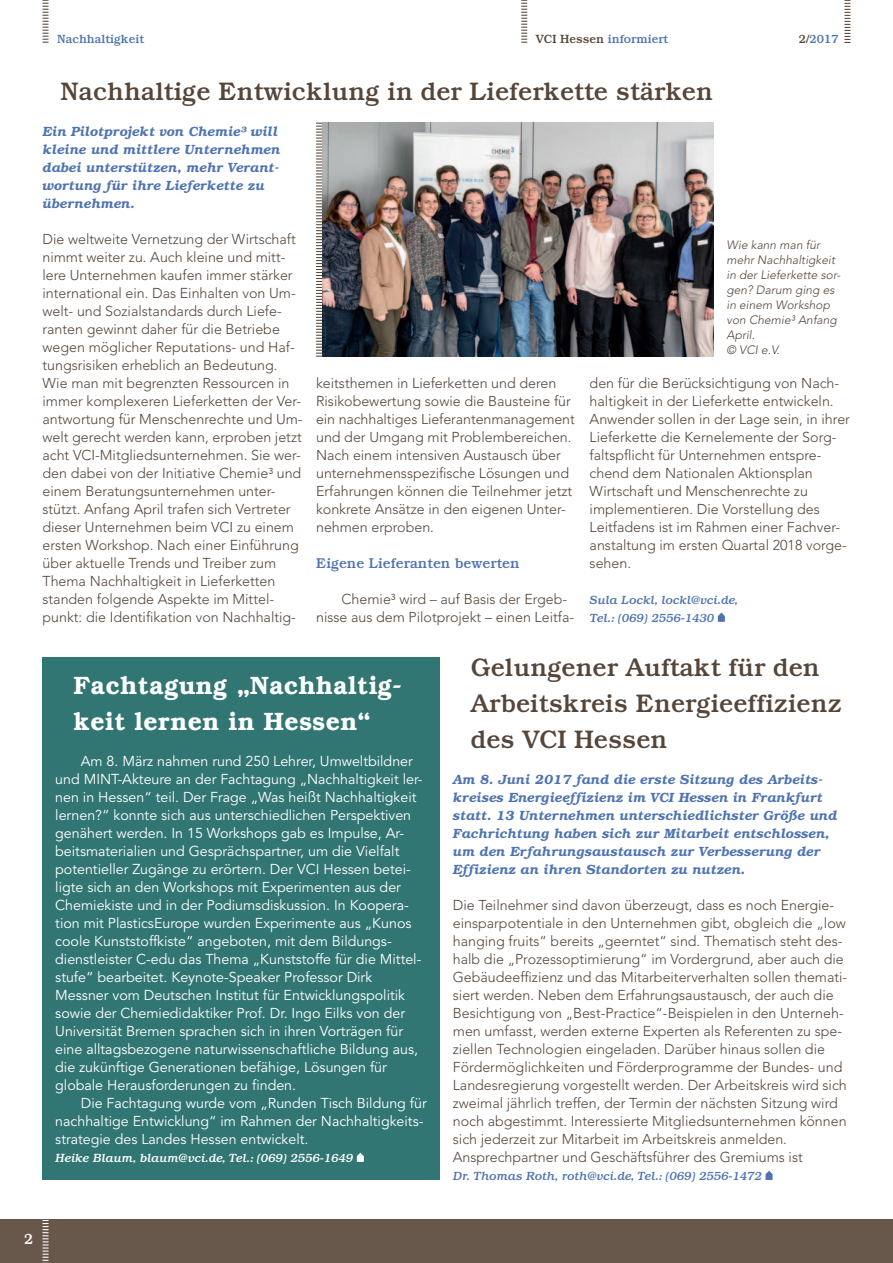
<style>
.page{position:relative;width:893px;height:1263px;background:#fff}
.page>*{position:absolute;margin:0;border:0;box-sizing:border-box;transform-origin:0 0}
.t1{font:500 25.5px/36px "Bookman";color:#564539}
.t2{font:600 25.5px/36px "Bookman";color:#fff}
.t3{font:500 15px "Bookman";color:#fff}
.t4{font:300 14.25px/18px "Avenir";color:#564539}
.t5{font:14.25px/18px "Avenir";color:#fff}
.t6{font:500 14.25px "Bookman";color:#4e73b2}
.t7{font:italic 600 13.5px/18px "Bookman";color:#4e73b2}
.t8{font:300 12px/15px "Avenir";letter-spacing:.005em;color:#564539}
.t9{font:italic 500 12px/18px "Bookman";color:#4e73b2}
.t10{font:italic 500 12px "Bookman";color:#fff}
.t11{font:500 12px "Bookman";color:#4e73b2}
.s1{color:#564539}
</style>
<div class="page">
<svg style="left:844px;top:0;width:6px;height:43px"></svg>
<svg style="left:43px;top:0;width:6px;height:43px"></svg>
<svg style="left:521px;top:0;width:6px;height:43px"></svg>
<div style="left:0;top:1220px;width:893px;height:43px;background:#68574b"></div>
<svg style="left:43px;top:1220px;width:6px;height:43px"></svg>
<svg style="left:718px;top:613px;width:7px;height:9px"></svg>
<svg style="left:765px;top:1171px;width:8px;height:9px"></svg>
<img style="left:322px;top:123px;width:392px;height:234px">
<svg style="left:316px;top:123px;width:6px;height:234px"></svg>
<div style="left:43px;top:658px;width:397px;height:522px;background:#327674"></div>
<svg style="left:357px;top:1153px;width:7px;height:9px"></svg>
<p class="t11" style="left:57px;top:34px;width:88px">Nachhaltigkeit</p>
<p class="t11" style="left:536px;top:34px;width:134px"><span class="s1">VCI Hessen</span> informiert</p>
<p class="t11" style="left:799px;top:34px;width:41px"><span class="s1">2/</span>2017</p>
<h1 class="t1" style="left:61px;top:76px;width:654px">Nachhaltige Entwicklung in der Lieferkette stärken</h1>
<p class="t7" style="left:43px;top:123px;width:239px">Ein Pilotprojekt von Chemie³ will kleine und mittlere Unternehmen dabei unterstützen, mehr Verant&shy;wortung für ihre Lieferkette zu übernehmen.</p>
<p class="t4" style="left:43px;top:231px;width:262px">Die weltweite Vernetzung der Wirtschaft nimmt weiter zu. Auch kleine und mitt&shy;lere Unternehmen kaufen immer stärker international ein. Das Einhalten von Um&shy;welt- und Sozialstandards durch Liefe - ranten gewinnt daher für die Betriebe wegen möglicher Reputations- und Haf&shy;tungsrisiken erheblich an Bedeutung.<br>Wie man mit begrenzten Ressourcen in immer komplexeren Lieferketten der Ver&shy;antwortung für Menschenrechte und Um&shy;welt gerecht werden kann, erproben jetzt acht VCI-Mitgliedsunternehmen. Sie wer&shy;den dabei von der Initiative Chemie³ und einem Beratungsunternehmen unter&shy;stützt. Anfang April trafen sich Vertreter dieser Unternehmen beim VCI zu einem ersten Workshop. Nach einer Einführung über aktuelle Trends und Treiber zum Thema Nachhaltigkeit in Lieferketten standen folgende Aspekte im Mittel&shy;punkt: die Identifikation von Nachhaltig-</p>
<p class="t8" style="left:726px;top:239px;width:117px">Wie kann man für mehr Nachhaltigkeit in der Lieferkette sor&shy;gen? Darum ging es in einem Workshop von Chemie³ Anfang<br>April.<br>© VCI e.V.</p>
<p class="t4" style="left:316px;top:375px;width:260px">keitsthemen in Lieferketten und deren Risikobewertung sowie die Bausteine für ein nachhaltiges Lieferantenmanagement und der Umgang mit Prob lem berei chen.<br>Nach einem intensiven Austausch über unternehmensspezifische Lösungen und Erfahrungen können die Teilnehmer jetzt konkrete Ansätze in den eigenen Unter&shy;nehmen erproben.</p>
<p class="t6" style="left:316px;top:558px;width:205px">Eigene Lieferanten bewerten</p>
<p class="t4" style="left:316px;top:591px;width:260px;text-indent:26px">Chemie³ wird – auf Basis der Ergeb&shy;nisse aus dem Pilotprojekt – einen Leitfa-</p>
<p class="t4" style="left:590px;top:375px;width:262px">den für die Berücksichtigung von Nach&shy;haltigkeit in der Lieferkette entwickeln.<br>Anwender sollen in der Lage sein, in ihrer Lieferkette die Kernelemente der Sorg&shy;faltspflicht für Unternehmen entspre&shy;chend dem Nationalen Aktionsplan Wirtschaft und Menschenrechte zu implementieren. Die Vorstellung des<br>Leit fadens ist im Rahmen einer Fachver&shy;anstaltung im ersten Quartal 2018 vorge&shy;sehen.</p>
<p class="t9" style="left:590px;top:592px;width:150px">Sula Lockl, lockl@vci.de,<br>Tel.: (069) 2556-1430</p>
<h1 class="t1" style="left:471px;top:652px;width:372px">Gelungener Auftakt für den<br>Arbeitskreis Energieeffizienz des VCI Hessen</h1>
<p class="t7" style="left:453px;top:771px;width:386px">Am 8. Juni 2017 fand die erste Sitzung des Arbeits&shy;kreises Energieeffizienz im VCI Hessen in Frankfurt statt. 13 Unternehmen unterschiedlichster Größe und Fachrichtung haben sich zur Mitarbeit entschlossen, um den Erfahrungsaustausch zur Verbesserung der Effizienz an ihren Standorten zu nutzen.</p>
<p class="t4" style="left:453px;top:897px;width:396px">Die Teilnehmer sind davon überzeugt, dass es noch Energie&shy;einsparpotentiale in den Unternehmen gibt, obgleich die „low hanging fruits“ bereits „geerntet“ sind. Thematisch steht des&shy;halb die „Prozessoptimierung“ im Vordergrund, aber auch die Gebäudeeffizienz und das Mitarbeiterverhalten sollen themati&shy;siert werden. Neben dem Erfahrungsaustausch, der auch die Besichtigung von „Best-Practice“-Beispielen in den Unterneh&shy;men umfasst, werden externe Experten als Referenten zu spe&shy;ziellen Technologien eingeladen. Darüber hinaus sollen die Fördermöglichkeiten und Förderprogramme der Bundes- und Landesregierung vorgestellt werden. Der Arbeitskreis wird sich zweimal jährlich treffen, der Termin der nächsten Sitzung wird noch abgestimmt. Interessierte Mitgliedsunternehmen können sich jederzeit zur Mitarbeit im Arbeitskreis anmelden.<br>Ansprechpartner und Geschäftsführer des Gremiums ist</p>
<p class="t9" style="left:453px;top:1168px;width:310px">Dr. Thomas Roth, roth@vci.de, Tel.: (069) 2556-1472</p>
<h1 class="t2" style="left:73px;top:669px;width:330px">Fachtagung „Nachhaltig&shy;keit lernen in Hessen“</h1>
<p class="t5" style="left:55px;top:753px;width:369px;text-indent:26px">Am 8. März nahmen rund 250 Lehrer, Umweltbildner und MINT-Akteure an der Fachtagung „Nachhaltigkeit ler&shy;nen in Hessen“ teil. Der Frage „Was heißt Nachhaltigkeit lernen?“ konnte sich aus unterschiedlichen Perspektiven genähert werden. In 15 Workshops gab es Impulse, Ar&shy;beitsmaterialien und Gesprächspartner, um die Vielfalt potentieller Zugänge zu erörtern. Der VCI Hessen betei&shy;ligte sich an den Workshops mit Experimenten aus der Chemiekiste und in der Podiumsdiskussion. In Koopera&shy;tion mit PlasticsEurope wurden Experimente aus „Kunos coole Kunststoffkiste“ angeboten, mit dem Bildungs&shy;dienstleister C-edu das Thema „Kunststoffe für die Mittel&shy;stufe“ bearbeitet. Keynote-Speaker Professor Dirk Messner vom Deutschen Institut für Entwicklungspolitik sowie der Chemiedidaktiker Prof. Dr. Ingo Eilks von der Universität Bremen sprachen sich in ihren Vorträgen für eine alltagsbezogene naturwissenschaftliche Bildung aus, die zukünftige Generationen befähige, Lösungen für globale Herausforderungen zu finden.</p>
<p class="t5" style="left:55px;top:1095px;width:373px;text-indent:26px">Die Fachtagung wurde vom „Runden Tisch Bildung für nachhaltige Entwicklung“ im Rahmen der Nachhaltigkeits&shy;strategie des Landes Hessen entwickelt.</p>
<p class="t10" style="left:55px;top:1153px;width:299px">Heike Blaum, blaum@vci.de, Tel.: (069) 2556-1649</p>
<p class="t3" style="left:24px;top:1233px;width:11px">2</p>
</div>
